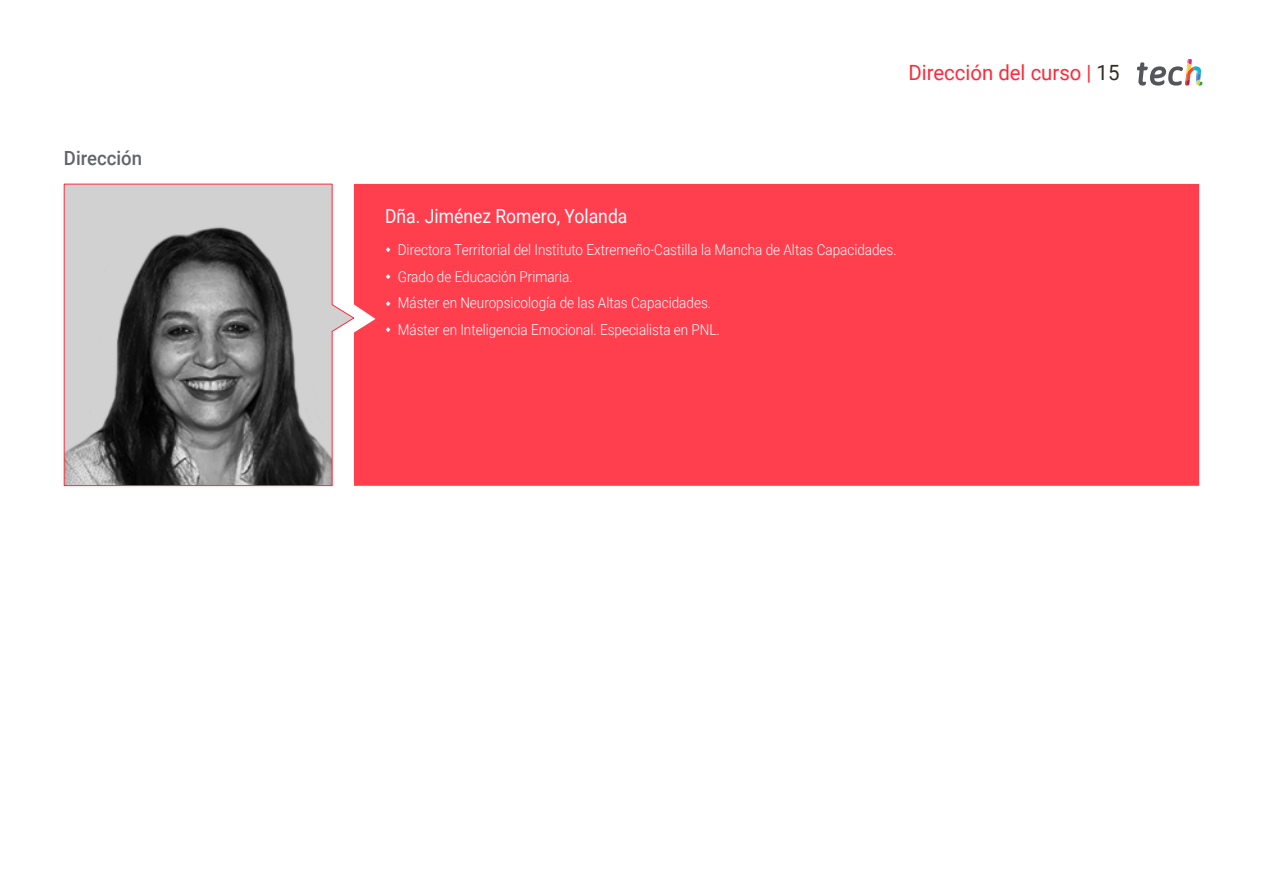
<style>
.page{position:relative;width:1263px;height:893px;background:#fff}
.page>*{position:absolute;margin:0;border:0;box-sizing:border-box;transform-origin:0 0}
.t1{font:21px "Roboto";color:#ff293a}
.t2{font:19.5px "Roboto";color:#fff;scale:.9 1}
.t3{font:500 19.5px "Roboto";color:#61646a;scale:.95 1}
.t4{font:300 15px/26.7px "Roboto";color:#fff;scale:.9 1}
.s1{color:#312e20}
</style>
<div class="page">
<div style="left:354px;top:184px;width:845px;height:302px;background:#ff3e4e"></div>
<svg style="left:64px;top:184px;width:290px;height:302px;background:#918f8f"></svg>
<svg style="left:1137px;top:59px;width:65px;height:27px"></svg>
<svg style="left:386px;top:247px;width:4px;height:5px"></svg>
<svg style="left:386px;top:274px;width:4px;height:5px"></svg>
<svg style="left:386px;top:301px;width:4px;height:5px"></svg>
<svg style="left:386px;top:327px;width:4px;height:5px"></svg>
<h2 class="t3" style="left:64px;top:144px;width:84px">Dirección</h2>
<h1 class="t1" style="left:908px;top:57px;width:213px">Dirección del curso | <span class="s1">15</span></h1>
<h2 class="t2" style="left:385px;top:202px;width:271px">Dña. Jiménez Romero, Yolanda</h2>
<p class="t4" style="left:398px;top:236px;width:556px">Directora Territorial del Instituto Extremeño-Castilla la Mancha de Altas Capacidades.<br>Grado de Educación Primaria.<br>Máster en Neuropsicología de las Altas Capacidades.<br>Máster en Inteligencia Emocional. Especialista en PNL.</p>
</div>
